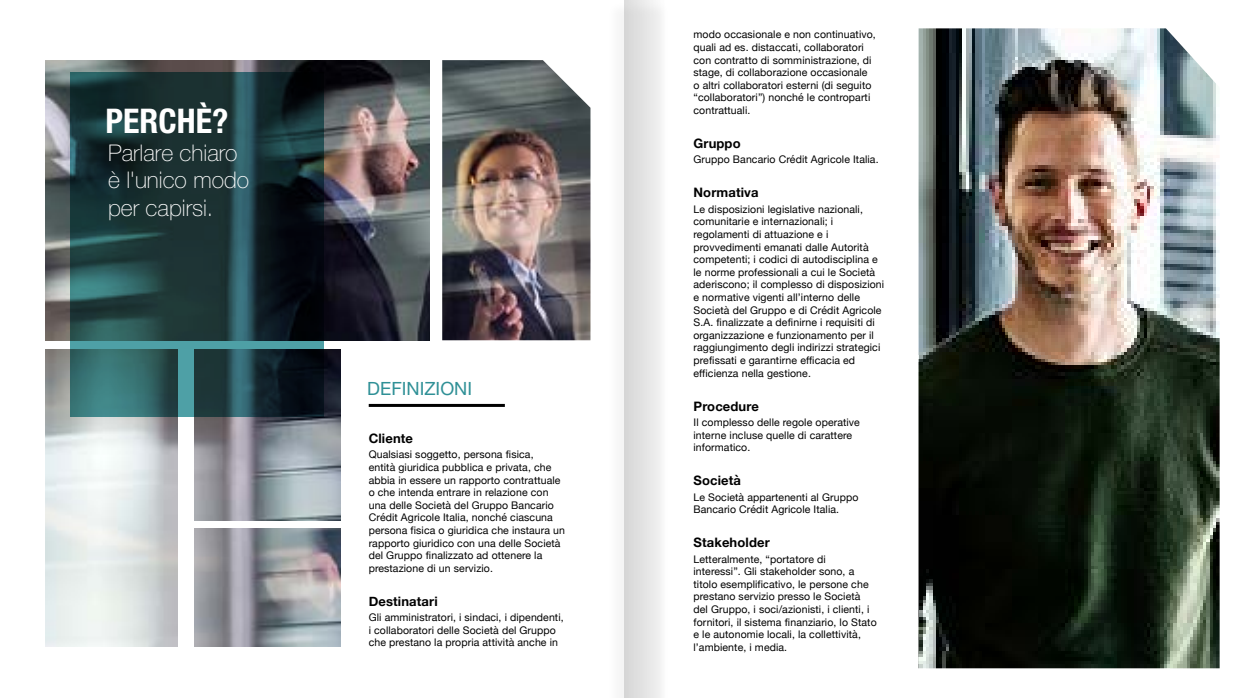
<style>
.page{position:relative;width:1248px;height:698px;background:#fff}
.page>*{position:absolute;margin:0;border:0;box-sizing:border-box;transform-origin:0 0}
.t1{font:700 condensed 34px "Helvetica Neue LT Std";color:#fff}
.t2{font:100 23px/27.6px "Helvetica Neue LT Std";color:#fff}
.t3{font:18.3px "Helvetica Neue LT Std";color:#2f9096}
.t4{font:700 13px "Helvetica Neue";letter-spacing:.01em;color:#000}
.t5{font:10.5px/12.6px "Helvetica Neue";letter-spacing:.01em;color:#000}
</style>
<div class="page">
<div style="left:606px;top:1px;width:64px;height:696px;background:#f9f9f9"></div>
<img style="left:45px;top:60px;width:384px;height:280px">
<img style="left:442px;top:60px;width:148px;height:280px">
<div style="left:624px;top:0;width:48px;height:697px;background:linear-gradient(to right,#d3d3d3,#fefefe)"></div>
<img style="left:918px;top:28px;width:301px;height:640px">
<img style="left:45px;top:349px;width:132px;height:297px">
<img style="left:194px;top:349px;width:147px;height:171px">
<img style="left:194px;top:528px;width:147px;height:118px">
<hr style="left:369px;top:404px;width:136px;height:3px;background:#000">
<svg style="left:70px;top:72px;width:254px;height:345px"></svg>
<h1 class="t1" style="left:106px;top:100px;width:124px">PERCHÈ?</h1>
<h2 class="t2" style="left:108px;top:139px;width:142px">Parlare chiaro è l'unico modo per capirsi.</h2>
<h3 class="t3" style="left:367px;top:377px;width:106px">DEFINIZIONI</h3>
<p class="t4" style="left:369px;top:428px;width:46px">Cliente</p>
<p class="t5" style="left:369px;top:448px;width:198px">Qualsiasi soggetto, persona fisica,<br>entità giuridica pubblica e privata, che abbia in essere un rapporto contrattuale o che intenda entrare in relazione con una delle Società del Gruppo Bancario Crédit Agricole Italia, nonché ciascuna persona fisica o giuridica che instaura un rapporto giuridico con una delle Società del Gruppo finalizzato ad ottenere la prestazione di un servizio.</p>
<p class="t4" style="left:369px;top:590px;width:70px">Destinatari</p>
<p class="t5" style="left:369px;top:611px;width:196px">Gli amministratori, i sindaci, i dipendenti, i collaboratori delle Società del Gruppo che prestano la propria attività anche in</p>
<p class="t5" style="left:693px;top:29px;width:184px">modo occasionale e non continuativo, quali ad es. distaccati, collaboratori con contratto di somministrazione, di stage, di collaborazione occasionale o altri collaboratori esterni (di seguito “collaboratori”) nonché le controparti contrattuali.</p>
<p class="t4" style="left:693px;top:133px;width:49px">Gruppo</p>
<p class="t5" style="left:693px;top:154px;width:187px">Gruppo Bancario Crédit Agricole Italia.</p>
<p class="t4" style="left:693px;top:182px;width:67px">Normativa</p>
<p class="t5" style="left:693px;top:203px;width:192px">Le disposizioni legislative nazionali, comunitarie e internazionali; i regolamenti di attuazione e i provvedimenti emanati dalle Autorità competenti; i codici di autodisciplina e le norme professionali a cui le Società aderiscono; il complesso di disposizioni e normative vigenti all’interno delle Società del Gruppo e di Crédit Agricole S.A. finalizzate a definirne i requisiti di organizzazione e funzionamento per il raggiungimento degli indirizzi strategici prefissati e garantirne efficacia ed efficienza nella gestione.</p>
<p class="t4" style="left:693px;top:395px;width:67px">Procedure</p>
<p class="t5" style="left:693px;top:416px;width:168px">Il complesso delle regole operative interne incluse quelle di carattere informatico.</p>
<p class="t4" style="left:693px;top:470px;width:49px">Società</p>
<p class="t5" style="left:693px;top:491px;width:166px">Le Società appartenenti al Gruppo<br>Bancario Crédit Agricole Italia.</p>
<p class="t4" style="left:693px;top:532px;width:78px">Stakeholder</p>
<p class="t5" style="left:693px;top:553px;width:185px">Letteralmente, “portatore di<br>interessi”. Gli stakeholder sono, a titolo esemplificativo, le persone che prestano servizio presso le Società del Gruppo, i soci/azionisti, i clienti, i fornitori, il sistema finanziario, lo Stato e le autonomie locali, la collettività, l’ambiente, i media.</p>
</div>
